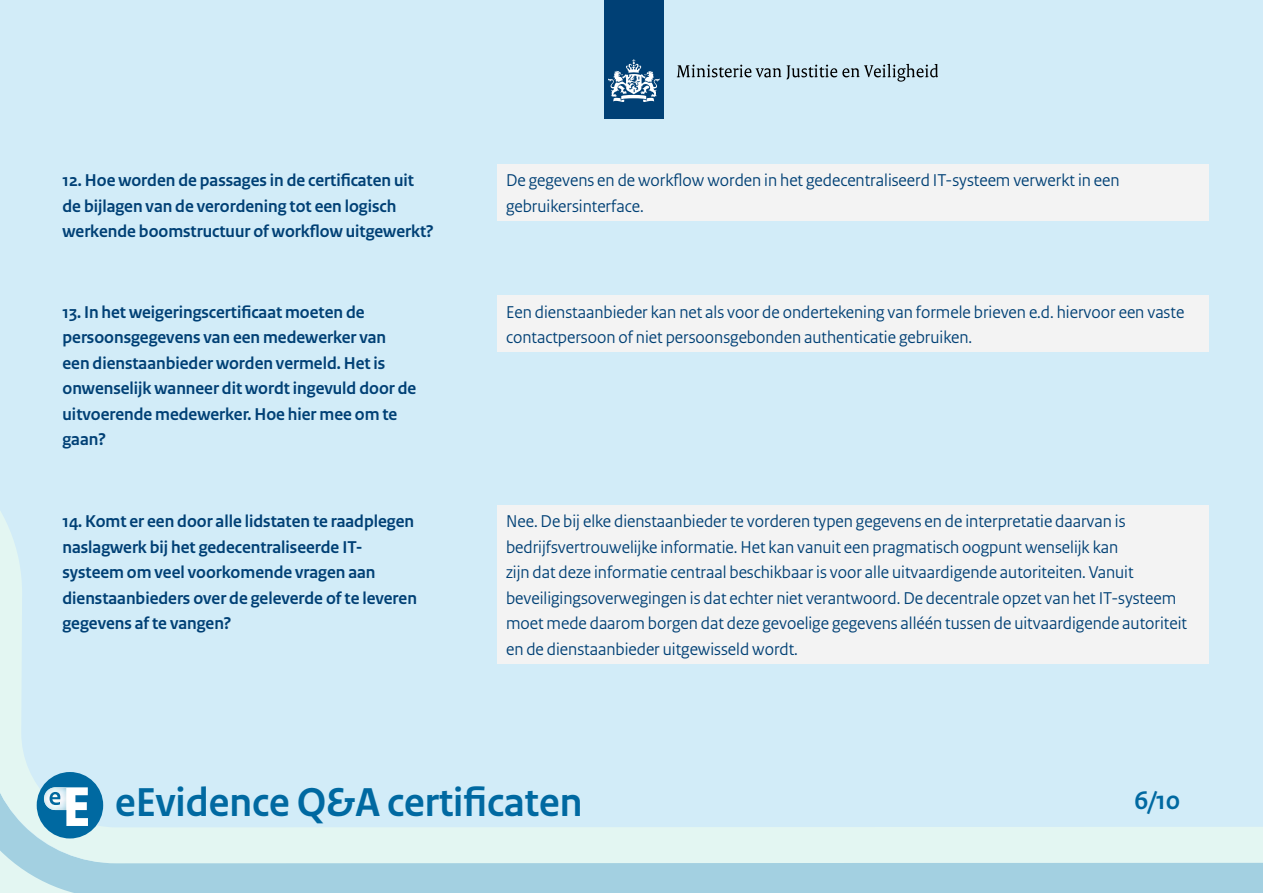
<style>
.page{position:relative;width:1263px;height:893px;background:#d2ecf8}
.page>*{position:absolute;margin:0;border:0;box-sizing:border-box;transform-origin:0 0}
.t1{font:700 42.45px "Rijksoverheid Sans Heading";color:#0069a1}
.t2{font:700 26.85px "Rijksoverheid Sans Heading";color:#0069a1}
.t3{font:18px/25.5px "Rijksoverheid Sans Heading";color:#004075}
.t4{font:700 18px/25.5px "Rijksoverheid Sans Heading";color:#004075}
</style>
<div class="page">
<div style="left:604px;top:0;width:59px;height:119px;background:#004075"></div>
<svg style="left:608px;top:59px;width:51px;height:43px"></svg>
<svg style="left:677px;top:64px;width:261px;height:18px"></svg>
<div style="left:0;top:863px;width:1263px;height:30px;background:#a3d0e1"></div>
<svg style="left:0;top:511px;width:1263px;height:352px"></svg>
<div style="left:37px;top:772px;width:66px;height:66px;background:#0069a1;border-radius:50%"></div>
<svg style="left:44px;top:787px;width:44px;height:39px"></svg>
<div style="left:497px;top:164px;width:712px;height:56px;background:#f3f3f3"></div>
<div style="left:497px;top:296px;width:712px;height:56px;background:#f3f3f3"></div>
<div style="left:497px;top:505px;width:712px;height:158px;background:#f3f3f3"></div>
<p class="t4" style="left:63px;top:168px;width:373px">12. Hoe worden de passages in de certificaten uit de bijlagen van de verordening tot een logisch werkende boomstructuur of workflow uitgewerkt?</p>
<p class="t4" style="left:63px;top:300px;width:355px">13. In het weigeringscertificaat moeten de persoonsgegevens van een medewerker van een dienstaanbieder worden vermeld. Het is onwenselijk wanneer dit wordt ingevuld door de uitvoerende medewerker. Hoe hier mee om te gaan?</p>
<p class="t3" style="left:506px;top:168px;width:615px">De gegevens en de workflow worden in het gedecentraliseerd IT-systeem verwerkt in een gebruikersinterface.</p>
<p class="t3" style="left:506px;top:299px;width:680px">Een dienstaanbieder kan net als voor de ondertekening van formele brieven e.d. hiervoor een vaste contactpersoon of niet persoonsgebonden authenticatie gebruiken.</p>
<p class="t4" style="left:63px;top:509px;width:356px">14. Komt er een door alle lidstaten te raadplegen naslagwerk bij het gedecentraliseerde IT&shy;systeem om veel voorkomende vragen aan dienstaanbieders over de geleverde of te leveren gegevens af te vangen?</p>
<p class="t3" style="left:506px;top:509px;width:682px">Nee. De bij elke dienstaanbieder te vorderen typen gegevens en de interpretatie daarvan is bedrijfsvertrouwelijke informatie. Het kan vanuit een pragmatisch oogpunt wenselijk kan<br>zijn dat deze informatie centraal beschikbaar is voor alle uitvaardigende autoriteiten. Vanuit beveiligingsoverwegingen is dat echter niet verantwoord. De decentrale opzet van het IT-systeem moet mede daarom borgen dat deze gevoelige gegevens alléén tussen de uitvaardigende autoriteit en de dienstaanbieder uitgewisseld wordt.</p>
<h1 class="t1" style="left:115px;top:778px;width:469px">eEvidence Q&amp;A certificaten</h1>
<h2 class="t2" style="left:1134px;top:785px;width:47px">6/10</h2>
</div>
